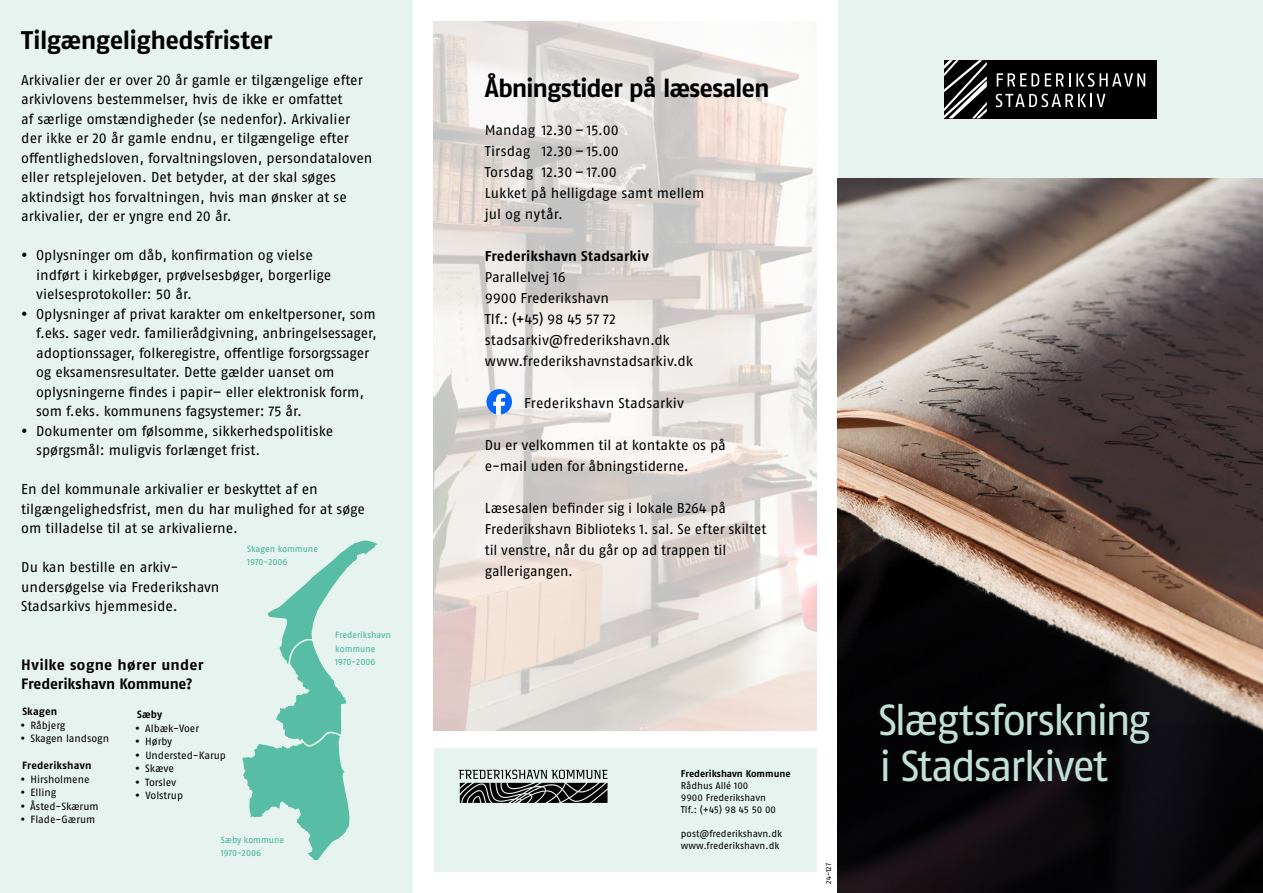
<style>
.page{position:relative;width:1263px;height:893px;background:#fff}
.page>*{position:absolute;margin:0;border:0;box-sizing:border-box;transform-origin:0 0}
.Brødtekst{font:43.35px "Fago Pro";letter-spacing:-.06em;color:#c1e1d5}
.Overskrift_til_brødtekst{font:700 25.5px "Fago Pro";letter-spacing:-.03em;color:#000}
.Overskrift_til_brødtekst-2{font:700 15px "Fago Pro";letter-spacing:.005em;color:#000}
.Overskrift_til_brødtekst-3{font:700 15px "Fago Pro";letter-spacing:-.015em;color:#000}
.Brødtekst-2{font:14.25px/19.5px "Fago Pro";letter-spacing:-.005em;color:#000}
.Brødtekst-3{font:700 14.25px "Fago Pro";letter-spacing:.005em;color:#000}
.t1{font:10.5px "Fago Pro";letter-spacing:-.005em;color:#000}
.Overskrift_til_brødtekst-4{font:700 10.5px "Fago Pro";letter-spacing:.015em;color:#000}
.t2{font:9.75px "Fago Pro";letter-spacing:-.005em;color:#000}
.t3{font:700 9.75px "Fago Pro";letter-spacing:-.005em;color:#000}
.Brødtekst-4{font:9px/13.5px "Fago Pro";letter-spacing:-.005em;color:#3fb498}
.Brødtekst-5{font:7.5px "Fago Pro";color:#000}
</style>
<div class="page">
<img style="left:434px;top:21px;width:382px;height:709px">
<div style="left:434px;top:748px;width:382px;height:124px;background:#e6f3ee"></div>
<div style="left:0;top:0;width:412px;height:893px;background:#e6f3ee"></div>
<div style="left:838px;top:0;width:424px;height:179px;background:#e6f3ee"></div>
<svg style="left:459px;top:770px;width:148px;height:33px"></svg>
<div style="left:944px;top:60px;width:213px;height:58px;background:#000"></div>
<svg style="left:997px;top:73px;width:42px;height:14px"></svg>
<svg style="left:1045px;top:73px;width:25px;height:14px"></svg>
<svg style="left:1076px;top:73px;width:69px;height:14px"></svg>
<svg style="left:996px;top:94px;width:109px;height:13px"></svg>
<svg style="left:944px;top:60px;width:43px;height:58px"></svg>
<svg style="left:242px;top:540px;width:136px;height:320px"></svg>
<img style="left:838px;top:179px;width:425px;height:714px">
<svg style="left:486px;top:389px;width:26px;height:26px"></svg>
<p class="Overskrift_til_brødtekst" style="left:21px;top:24px;width:253px">Tilgængelighedsfrister</p>
<p class="Brødtekst-2" style="left:21px;top:70px;width:353px">Arkivalier der er over 20 år gamle er tilgængelige efter arkivlovens bestemmelser, hvis de ikke er omfattet<br>af særlige omstændigheder (se nedenfor). Arkivalier der ikke er 20 år gamle endnu, er tilgængelige efter offentlighedsloven, forvaltningsloven, persondataloven eller retsplejeloven. Det betyder, at der skal søges aktindsigt hos forvaltningen, hvis man ønsker at se arkivalier, der er yngre end 20 år.</p>
<p class="Brødtekst-2" style="left:36px;top:245px;width:297px">Oplysninger om dåb, konfirmation og vielse indført i kirkebøger, prøvelsesbøger, borgerlige vielsesprotokoller: 50 år.</p>
<p class="Brødtekst-2" style="left:36px;top:304px;width:342px">Oplysninger af privat karakter om enkeltpersoner, som f.eks. sager vedr. familierådgivning, anbringelsessager, adoptionssager, folkeregistre, offentlige forsorgssager og eksamensresultater. Dette gælder uanset om oplysningerne findes i papir– eller elektronisk form, som f.eks. kommunens fagsystemer: 75 år.</p>
<p class="Brødtekst-2" style="left:36px;top:421px;width:299px">Dokumenter om følsomme, sikkerhedspolitiske spørgsmål: muligvis forlænget frist.</p>
<p class="Brødtekst-2" style="left:21px;top:479px;width:345px">En del kommunale arkivalier er beskyttet af en tilgængelighedsfrist, men du har mulighed for at søge om tilladelse til at se arkivalierne.</p>
<p class="Brødtekst-2" style="left:21px;top:557px;width:159px">Du kan bestille en arkiv-</p>
<p class="Brødtekst-2" style="left:21px;top:577px;width:200px">undersøgelse via Frederikshavn</p>
<p class="Brødtekst-2" style="left:21px;top:596px;width:158px">Stadsarkivs hjemmeside.</p>
<p class="Brødtekst-4" style="left:247px;top:542px;width:72px">Skagen kommune</p>
<p class="Brødtekst-4" style="left:247px;top:555px;width:42px">1970-2006</p>
<p class="Overskrift_til_brødtekst-2" style="left:21px;top:655px;width:184px">Hvilke sogne hører under</p>
<p class="Overskrift_til_brødtekst-3" style="left:21px;top:675px;width:173px">Frederikshavn Kommune?</p>
<p class="Overskrift_til_brødtekst-4" style="left:22px;top:705px;width:36px">Skagen</p>
<p class="t1" style="left:31px;top:719px;width:36px">Råbjerg</p>
<p class="t1" style="left:30px;top:732px;width:80px">Skagen landsogn</p>
<p class="Overskrift_til_brødtekst-4" style="left:22px;top:759px;width:71px">Frederikshavn</p>
<p class="t1" style="left:31px;top:773px;width:61px">Hirsholmene</p>
<p class="t1" style="left:31px;top:786px;width:27px">Elling</p>
<p class="t1" style="left:30px;top:800px;width:70px">Åsted-Skærum</p>
<p class="t1" style="left:31px;top:813px;width:66px">Flade-Gærum</p>
<p class="Overskrift_til_brødtekst-4" style="left:137px;top:708px;width:27px">Sæby</p>
<p class="t1" style="left:145px;top:722px;width:55px">Albæk-Voer</p>
<p class="t1" style="left:145px;top:735px;width:28px">Hørby</p>
<p class="t1" style="left:145px;top:749px;width:82px">Understed-Karup</p>
<p class="t1" style="left:145px;top:762px;width:30px">Skæve</p>
<p class="t1" style="left:145px;top:776px;width:33px">Torslev</p>
<p class="t1" style="left:145px;top:789px;width:39px">Volstrup</p>
<p class="Brødtekst-4" style="left:221px;top:833px;width:65px">Sæby kommune</p>
<p class="Brødtekst-4" style="left:221px;top:846px;width:42px">1970-2006</p>
<p class="Brødtekst-4" style="left:335px;top:628px;width:57px">Frederikshavn kommune</p>
<p class="Brødtekst-4" style="left:335px;top:655px;width:42px">1970-2006</p>
<p class="Overskrift_til_brødtekst" style="left:485px;top:73px;width:286px">Åbningstider på læsesalen</p>
<p class="Brødtekst-2" style="left:485px;top:120px;width:135px">Mandag 12.30 – 15.00</p>
<p class="Brødtekst-2" style="left:485px;top:141px;width:135px">Tirsdag 12.30 – 15.00</p>
<p class="Brødtekst-2" style="left:485px;top:162px;width:134px">Torsdag 12.30 – 17.00</p>
<p class="Brødtekst-2" style="left:485px;top:183px;width:221px">Lukket på helligdage samt mellem</p>
<p class="Brødtekst-2" style="left:485px;top:204px;width:80px">jul og nytår.</p>
<p class="Brødtekst-3" style="left:485px;top:247px;width:165px">Frederikshavn Stadsarkiv</p>
<p class="Brødtekst-2" style="left:485px;top:267px;width:83px">Parallelvej 16</p>
<p class="Brødtekst-2" style="left:485px;top:288px;width:126px">9900 Frederikshavn</p>
<p class="Brødtekst-2" style="left:485px;top:309px;width:133px">Tlf.: (+45) 98 45 57 72</p>
<p class="Brødtekst-2" style="left:485px;top:330px;width:187px">stadsarkiv@frederikshavn.dk</p>
<p class="Brødtekst-2" style="left:485px;top:351px;width:210px">www.frederikshavnstadsarkiv.dk</p>
<p class="Brødtekst-2" style="left:524px;top:393px;width:162px">Frederikshavn Stadsarkiv</p>
<p class="Brødtekst-2" style="left:485px;top:434px;width:243px;line-height:21px">Du er velkommen til at kontakte os på e-mail uden for åbningstiderne.</p>
<p class="Brødtekst-2" style="left:485px;top:497px;width:283px;line-height:21px">Læsesalen befinder sig i lokale B264 på Frederikshavn Biblioteks 1. sal. Se efter skiltet til venstre, når du går op ad trappen til gallerigangen.</p>
<p class="t3" style="left:681px;top:768px;width:111px">Frederikshavn Kommune</p>
<p class="t2" style="left:681px;top:780px;width:69px">Rådhus Allé 100</p>
<p class="t2" style="left:681px;top:792px;width:86px">9900 Frederikshavn</p>
<p class="t2" style="left:681px;top:804px;width:96px">Tlf.: (+45) 98 45 50 00</p>
<p class="t2" style="left:681px;top:828px;width:103px">post@frederikshavn.dk</p>
<p class="t2" style="left:681px;top:840px;width:100px">www.frederikshavn.dk</p>
<p class="Brødtekst-5" style="left:824px;top:884px;width:22px;rotate:-90deg">24-127</p>
<p class="Brødtekst" style="left:878px;top:693px;width:274px">Slægtsforskning</p>
<p class="Brødtekst" style="left:879px;top:740px;width:230px">i Stadsarkivet</p>
</div>
